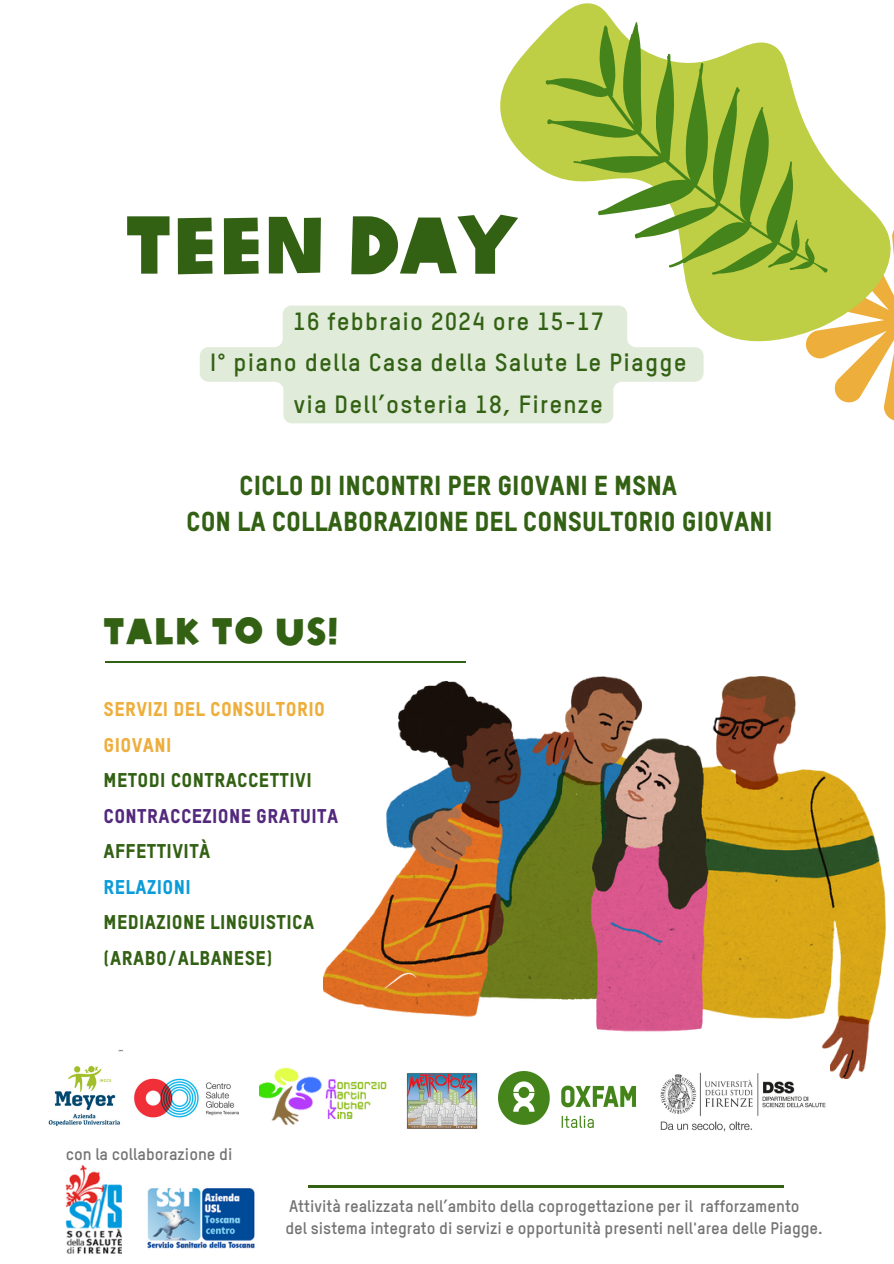
<style>
.page{position:relative;width:894px;height:1264px;background:#fff}
.page>*{position:absolute;margin:0;border:0;box-sizing:border-box;transform-origin:0 0}
.t1{font:79.5px "Oxfam Global Headline";color:#336114}
.t2{font:36.15px "Oxfam Global Headline";letter-spacing:.04em;color:#336114}
.t3{font:27px "Oxfam TSTARPRO Headline";color:#336114}
.t4{font:700 24.45px/41.7px "Oxfam TSTARPRO";letter-spacing:.05em;color:#336114;text-align:center}
.t5{font:19.65px/35.5px "Oxfam TSTARPRO Headline";letter-spacing:.02em;color:#336114}
.t6{font:700 16.5px "Oxfam TSTARPRO";color:#737373}
.s1{color:#eeae3c}
.s2{color:#53297d}
.s3{color:#0b9cda}
</style>
<div class="page">
<svg style="left:817px;top:358px;width:76px;height:62px"></svg>
<svg style="left:500px;top:3px;width:393px;height:355px"></svg>
<svg style="left:545px;top:22px;width:284px;height:253px;fill:#bece45"></svg>
<hr style="left:308px;top:1185px;width:474px;height:2px;background:#336114">
<hr style="left:105px;top:661px;width:360px;height:1px;background:#336114">
<img style="left:406px;top:1078px;width:72px;height:51px">
<img style="left:323px;top:676px;width:562px;height:402px">
<img style="left:259px;top:1066px;width:129px;height:60px">
<img style="left:118px;top:1049px;width:121px;height:69px">
<img style="left:66px;top:1165px;width:56px;height:88px">
<img style="left:498px;top:1071px;width:137px;height:56px">
<img style="left:48px;top:1054px;width:78px;height:72px">
<img style="left:648px;top:1063px;width:181px;height:69px">
<svg style="left:200px;top:305px;width:503px;height:118px;fill:#e0ebd9"></svg>
<img style="left:147px;top:1188px;width:108px;height:61px">
<p class="t1" style="left:125px;top:177px;width:394px">TEEN Day</p>
<p class="t4" style="left:210px;top:302px;width:477px">16 febbraio 2024 ore 15-17<br>I° piano della Casa della Salute Le Piagge</p>
<p class="t4" style="left:294px;top:385px;width:310px">via Dell’osteria 18, Firenze</p>
<p class="t3" style="left:239px;top:474px;width:439px">CICLO DI INCONTRI PER GIOVANI E MSNA</p>
<p class="t3" style="left:186px;top:509px;width:587px">CON LA COLLABORAZIONE DEL CONSULTORIO GIOVANI</p>
<p class="t2" style="left:103px;top:601px;width:236px">TALK TO US!</p>
<p class="t5" style="left:103px;top:692px;width:236px"><span class="s1">SERVIZI DEL CONSULTORIO<br>GIOVANI<br></span>METODI CONTRACCETTIVI<br><span class="s2">CONTRACCEZIONE GRATUITA<br></span>AFFETTIVITÀ<br><span class="s3">RELAZIONI<br></span>MEDIAZIONE LINGUISTICA (ARABO/ALBANESE)</p>
<p class="t6" style="left:66px;top:1146px;width:168px">con la collaborazione di</p>
<p class="t6" style="left:289px;top:1198px;width:512px">Attività realizzata nell’ambito della coprogettazione per il rafforzamento</p>
<p class="t6" style="left:285px;top:1221px;width:538px">del sistema integrato di servizi e opportunità presenti nell'area delle Piagge.</p>
</div>
